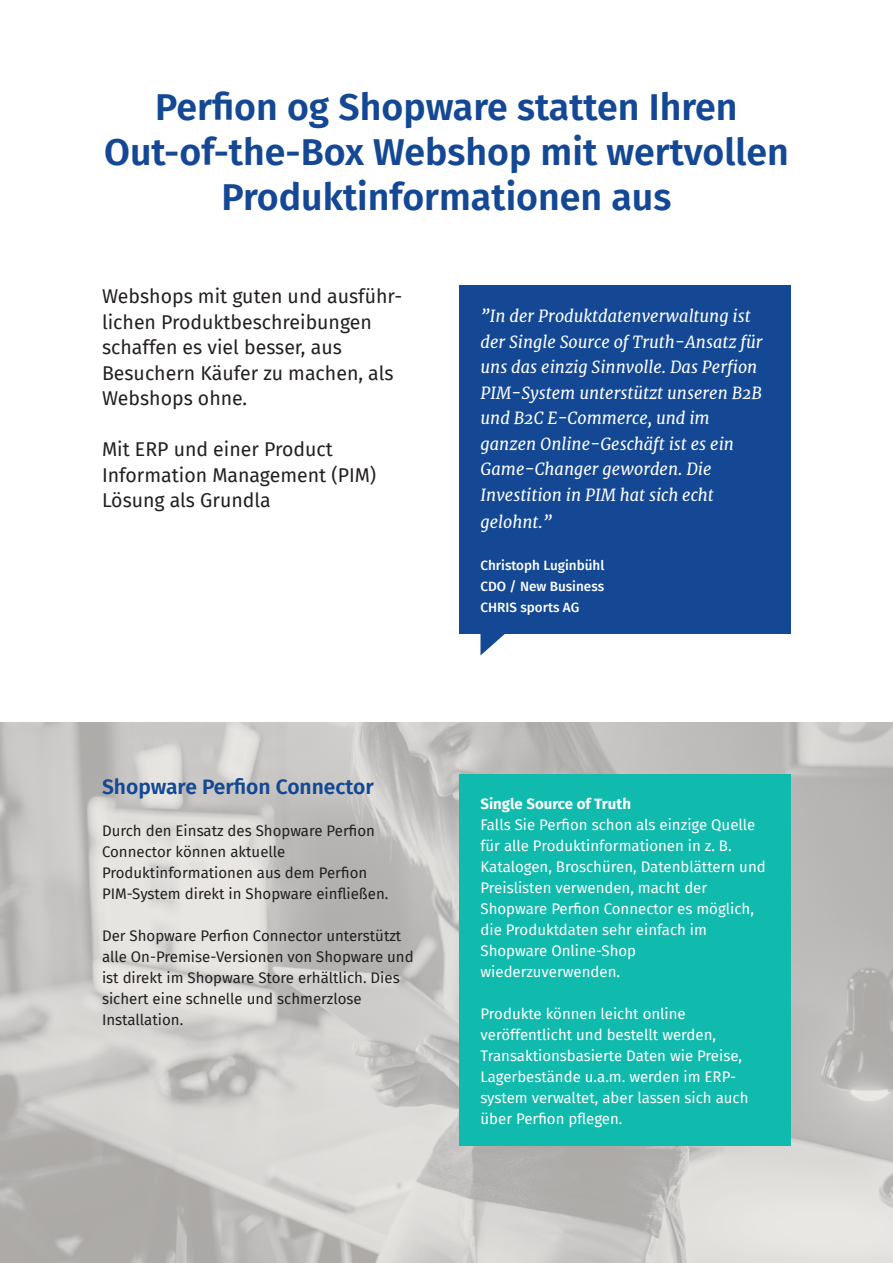
<style>
.page{position:relative;width:893px;height:1263px;background:#fff}
.page>*{position:absolute;margin:0;border:0;box-sizing:border-box;transform-origin:0 0}
.t1{font:600 37.5px/45px "Fira Sans";color:#144894;text-align:center}
.t2{font:600 21px "Fira Sans";color:#144894}
.t3{font:19.5px/25.5px "Fira Sans";color:#231f20}
.t4{font:italic 16.5px/25.5px "Merriweather";color:#fff}
.brødtekst{font:15px/21px "Fira Sans";color:#fff}
.brødtekst-2{font:15px "Fira Sans";color:#231f20}
.t5{font:700 15px "Fira Sans";color:#fff}
.t6{font:500 13.5px/21px "Fira Sans";color:#fff}
</style>
<div class="page">
<hr style="left:892px;top:0;width:1px;height:723px;background:#144894">
<div style="left:459px;top:285px;width:332px;height:348px;background:#144894"></div>
<svg style="left:480px;top:633px;width:26px;height:22px"></svg>
<img style="left:0;top:723px;width:893px;height:540px">
<div style="left:459px;top:774px;width:332px;height:371px;background:#10baac"></div>
<p class="t1" style="left:155px;top:82px;width:584px">Perfion og Shopware statten Ihren</p>
<p class="t1" style="left:104px;top:127px;width:686px">Out-of-the-Box Webshop mit wertvollen<br>Produktinformationen aus</p>
<p class="t3" style="left:102px;top:283px;width:302px">Webshops mit guten und ausführ-</p>
<p class="t3" style="left:102px;top:309px;width:271px">lichen Produktbeschreibungen</p>
<p class="t3" style="left:102px;top:334px;width:241px">schaffen es viel besser, aus</p>
<p class="t3" style="left:102px;top:360px;width:293px">Besuchern Käufer zu machen, als<br>Webshops ohne.</p>
<p class="t3" style="left:102px;top:436px;width:232px">Mit ERP und einer Product</p>
<p class="t3" style="left:102px;top:462px;width:276px">Information Management (PIM)<br>Lösung als Grundla</p>
<p class="t2" style="left:102px;top:769px;width:273px">Shopware Perfion Connector</p>
<p class="brødtekst-2" style="left:102px;top:819px;width:274px">Durch den Einsatz des Shopware Perfion</p>
<p class="brødtekst-2" style="left:102px;top:840px;width:185px">Connector können aktuelle</p>
<p class="brødtekst-2" style="left:102px;top:861px;width:267px">Produktinformationen aus dem Perfion</p>
<p class="brødtekst-2" style="left:102px;top:882px;width:288px">PIM-System direkt in Shopware einfließen.</p>
<p class="brødtekst-2" style="left:102px;top:924px;width:301px">Der Shopware Perfion Connector unterstützt</p>
<p class="brødtekst-2" style="left:102px;top:945px;width:313px">alle On-Premise-Versionen von Shopware und</p>
<p class="brødtekst-2" style="left:102px;top:966px;width:299px">ist direkt im Shopware Store erhältlich. Dies</p>
<p class="brødtekst-2" style="left:102px;top:987px;width:261px">sichert eine schnelle und schmerzlose</p>
<p class="brødtekst-2" style="left:102px;top:1008px;width:83px">Installation.</p>
<p class="t4" style="left:480px;top:303px;width:284px">”In der Produktdatenverwaltung ist der Single Source of Truth-Ansatz für uns das einzig Sinnvolle. Das Perfion PIM-System unterstützt unseren B2B und B2C E-Commerce, und im</p>
<p class="t4" style="left:480px;top:431px;width:255px">ganzen Online-Geschäft ist es ein</p>
<p class="t4" style="left:480px;top:456px;width:235px">Game-Changer geworden. Die<br>Investition in PIM hat sich echt</p>
<p class="t4" style="left:480px;top:509px;width:73px">gelohnt.”</p>
<p class="t6" style="left:480px;top:554px;width:125px">Christoph Luginbühl</p>
<p class="t6" style="left:480px;top:575px;width:125px">CDO / New Business<br>CHRIS sports AG</p>
<p class="t5" style="left:480px;top:791px;width:152px">Single Source of Truth</p>
<p class="brødtekst" style="left:480px;top:814px;width:287px">Falls Sie Perfion schon als einzige Quelle für alle Produktinformationen in z. B.<br>Katalogen, Broschüren, Datenblättern und Preislisten verwenden, macht der</p>
<p class="brødtekst" style="left:480px;top:898px;width:275px">Shopware Perfion Connector es möglich, die Produktdaten sehr einfach im</p>
<p class="brødtekst" style="left:480px;top:940px;width:157px">Shopware Online-Shop</p>
<p class="brødtekst" style="left:480px;top:961px;width:141px">wiederzuverwenden.</p>
<p class="brødtekst" style="left:480px;top:1003px;width:207px">Produkte können leicht online</p>
<p class="brødtekst" style="left:480px;top:1024px;width:237px">veröffentlicht und bestellt werden,</p>
<p class="brødtekst" style="left:480px;top:1045px;width:263px">Transaktionsbasierte Daten wie Preise,<br>Lagerbestände u.a.m. werden im ERP-</p>
<p class="brødtekst" style="left:480px;top:1087px;width:270px">system verwaltet, aber lassen sich auch über Perfion pflegen.</p>
</div>
